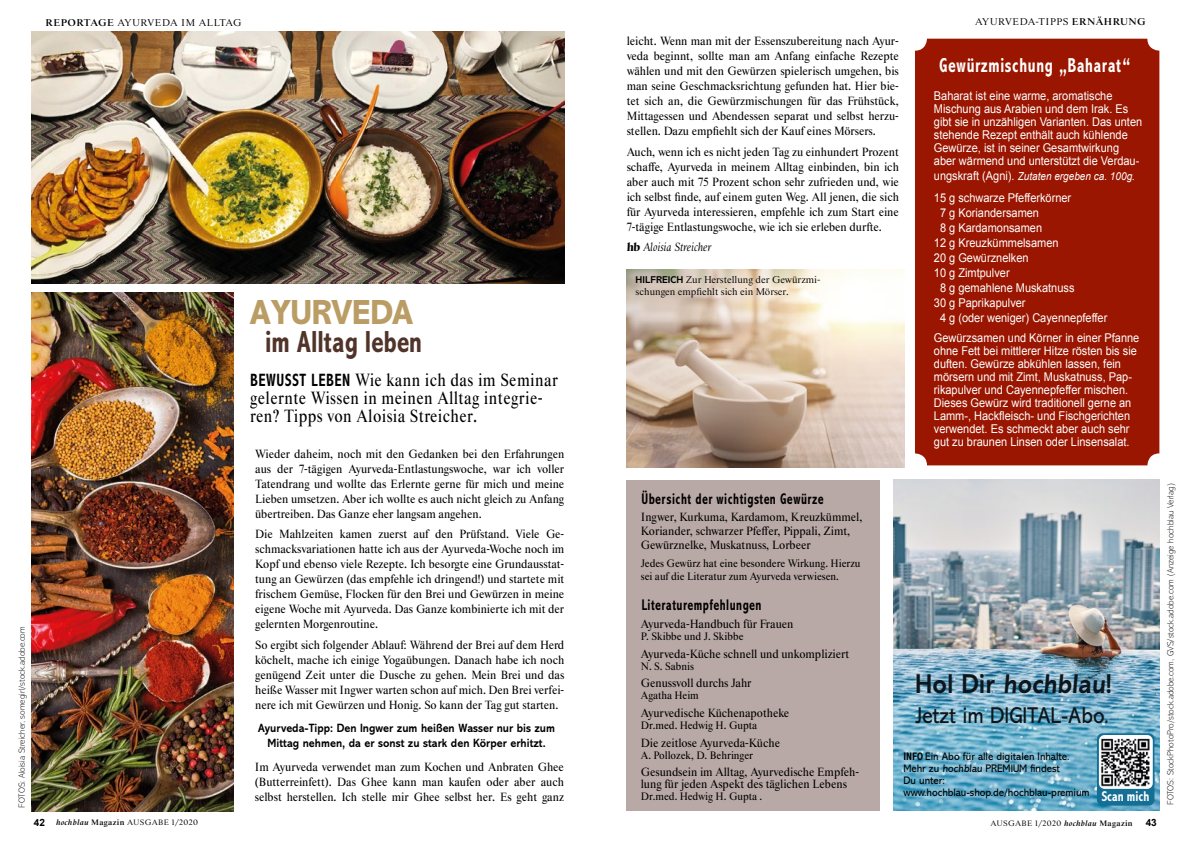
<style>
.page{position:relative;width:1191px;height:842px;background:#fff}
.page>*{position:absolute;margin:0;border:0;box-sizing:border-box;transform-origin:0 0}
.t1{font:800 35.2px "Abadi MT Pro";color:#ba9d65;scale:.91 1}
.t2{font:700 condensed 30.8px "Abadi MT Pro";color:#503429;scale:.91 1}
.t3{font:700 27.5px "Abadi MT Pro";color:#0e151b;scale:.91 1}
.t4{font:23.1px "Abadi MT Pro";color:#0e151b;scale:.91 1}
.t5{font:700 condensed 20.4px "Abadi MT Pro";letter-spacing:.04em;color:#fff;scale:.83 1}
.t6{font:18px/18px "Starling";letter-spacing:.03em;color:#000;scale:.83 1}
.t7{font:700 condensed 15.6px "Abadi MT Pro";letter-spacing:.04em;color:#000;scale:.83 1}
.t8{font:12.1px/15px "Starling";color:#000;text-align:justify;scale:.91 1}
.t9{font:12.1px/13px "Arial";color:#fff;scale:.91 1}
.t10{font:700 12.1px/15px "Abadi MT Pro";color:#000;text-align:center;scale:.91 1}
.t11{font:italic 12.1px "Starling";color:#000;scale:.91 1}
.t12{font:11px/13px "Starling";color:#000;scale:.91 1}
.t13{font:11px/12px "Abadi MT Pro";color:#000;scale:.94 1}
.t14{font:italic 11px "Arial";color:#fff;scale:.91 1}
.t15{font:10px/12px "Starling";color:#000}
.t16{font:10px "Starling";letter-spacing:.05em;color:#000}
.t17{font:700 10px "Arial";color:#000}
.t18{font:200 9px "Abadi MT Pro";color:#000}
.t19{font:8px "Starling";letter-spacing:.05em;color:#000}
.s1{font-weight:700}
.s2{font-family:"Abadi MT Pro";font-weight:700;font-stretch:condensed}
.s3{font-weight:900;font-style:normal}
.s4{font-family:"Abadi MT Pro";font-weight:700}
.s5{font-style:normal;font-size:12.1px}
.s6{font-weight:700;font-stretch:condensed}
.s7{font-weight:700;font-stretch:condensed;font-size:14.3px;color:#fff}
.s8{font-family:"Arial";font-weight:700;font-size:10px}
.s9{font-weight:700;font-style:italic}
</style>
<div class="page">
<img style="left:31px;top:292px;width:203px;height:519px">
<img style="left:626px;top:269px;width:278px;height:199px">
<img style="left:31px;top:31px;width:533px;height:252px">
<div style="left:626px;top:481px;width:254px;height:330px;background:#b9a9a6"></div>
<div style="left:915px;top:39px;width:244px;height:426px;background:#9a1600;border-radius:12px"></div>
<img style="left:893px;top:479px;width:266px;height:331px">
<div style="left:1097px;top:733px;width:57px;height:72px;background:#156e94;border-radius:6px"></div>
<img style="left:1098px;top:735px;width:54px;height:54px">
<p class="t18" style="left:17px;top:808px;width:183px;rotate:-90deg">FOTOS: Aloisia Streicher, somegirl/stock.adobe.com</p>
<p class="t16" style="left:45px;top:17px;width:198px"><span class="s1">REPORTAGE</span> AYURVEDA IM ALLTAG</p>
<p class="t16" style="left:975px;top:16px;width:172px">AYURVEDA-TIPPS <span class="s1">ERNÄHRUNG</span></p>
<h1 class="t1" style="left:249px;top:292px;width:182px">AYURVEDA</h1>
<h2 class="t2" style="left:265px;top:325px;width:174px">im Alltag leben</h2>
<h3 class="t6" style="left:250px;top:371px;width:372px"><span class="s2">BEWUSST LEBEN</span> Wie kann ich das im Seminar gelernte Wissen in meinen Alltag integrie&shy;ren? Tipps von Aloisia Streicher.</h3>
<p class="t8" style="left:255px;top:446px;width:341px">Wieder daheim, noch mit den Gedanken bei den Erfahrungen aus der 7-tägigen Ayurveda-Entlastungswoche, war ich voller Tatendrang und wollte das Erlernte gerne für mich und meine Lieben umsetzen. Aber ich wollte es auch nicht gleich zu Anfang übertreiben. Das Ganze eher langsam angehen.</p>
<p class="t8" style="left:255px;top:527px;width:341px">Die Mahlzeiten kamen zuerst auf den Prüfstand. Viele Ge&shy;schmacksvariationen hatte ich aus der Ayurveda-Woche noch im Kopf und ebenso viele Rezepte. Ich besorgte eine Grundausstat&shy;tung an Gewürzen (das empfehle ich dringend!) und startete mit frischem Gemüse, Flocken für den Brei und Gewürzen in meine eigene Woche mit Ayurveda. Das Ganze kombinierte ich mit der gelernten Morgenroutine.</p>
<p class="t8" style="left:255px;top:638px;width:341px">So ergibt sich folgender Ablauf: Während der Brei auf dem Herd köchelt, mache ich einige Yogaübungen. Danach habe ich noch genügend Zeit unter die Dusche zu gehen. Mein Brei und das heiße Wasser mit Ingwer warten schon auf mich. Den Brei verfei&shy;nere ich mit Gewürzen und Honig. So kann der Tag gut starten.</p>
<p class="t10" style="left:258px;top:721px;width:328px">Ayurveda-Tipp: Den Ingwer zum heißen Wasser nur bis zum<br>Mittag nehmen, da er sonst zu stark den Körper erhitzt.</p>
<p class="t8" style="left:255px;top:760px;width:341px">Im Ayurveda verwendet man zum Kochen und Anbraten Ghee (Butterreinfett). Das Ghee kann man kaufen oder aber auch selbst herstellen. Ich stelle mir Ghee selbst her. Es geht ganz</p>
<p class="t8" style="left:626px;top:34px;width:301px">leicht. Wenn man mit der Essenszubereitung nach Ayur&shy;veda beginnt, sollte man am Anfang einfache Rezepte wählen und mit den Gewürzen spielerisch umgehen, bis man seine Geschmacksrichtung gefunden hat. Hier bie&shy;tet sich an, die Gewürzmischungen für das Frühstück, Mittagessen und Abendessen separat und selbst herzu&shy;stellen. Dazu empfiehlt sich der Kauf eines Mörsers.</p>
<p class="t8" style="left:626px;top:144px;width:301px">Auch, wenn ich es nicht jeden Tag zu einhundert Prozent schaffe, Ayurveda in meinem Alltag einbinden, bin ich aber auch mit 75 Prozent schon sehr zufrieden und, wie ich selbst finde, auf einem guten Weg. All jenen, die sich für Ayurveda interessieren, empfehle ich zum Start eine 7-tägige Entlastungswoche, wie ich sie erleben durfte.</p>
<p class="t11" style="left:626px;top:240px;width:95px"><span class="s3">hb</span> Aloisia Streicher</p>
<p class="t15" style="left:635px;top:274px;width:186px"><span class="s4">HILFREICH</span> Zur Herstellung der Gewürzmi&shy;schungen empfiehlt sich ein Mörser.</p>
<p class="t7" style="left:641px;top:490px;width:221px">Übersicht der wichtigsten Gewürze</p>
<h3 class="t5" style="left:939px;top:54px;width:232px">Gewürzmischung „Baharat“</h3>
<p class="t9" style="left:934px;top:89px;width:230px">Baharat ist eine warme, aromatische Mischung aus Arabien und dem Irak. Es gibt sie in unzähligen Varianten. Das unten stehende Rezept enthält auch kühlende Gewürze, ist in seiner Gesamtwirkung aber wärmend und unterstützt die Verdau-</p>
<p class="t14" style="left:934px;top:169px;width:222px"><span class="s5">ungskraft (Agni).</span> Zutaten ergeben ca. 100g.</p>
<p class="t9" style="left:934px;top:191px;width:152px">15 g schwarze Pfefferkörner</p>
<p class="t9" style="left:940px;top:206px;width:110px">7 g Koriandersamen</p>
<p class="t9" style="left:940px;top:221px;width:114px">8 g Kardamonsamen</p>
<p class="t9" style="left:934px;top:236px;width:139px">12 g Kreuzkümmelsamen</p>
<p class="t9" style="left:934px;top:251px;width:106px">20 g Gewürznelken</p>
<p class="t9" style="left:934px;top:266px;width:85px">10 g Zimtpulver</p>
<p class="t9" style="left:940px;top:281px;width:149px">8 g gemahlene Muskatnuss</p>
<p class="t9" style="left:934px;top:296px;width:102px">30 g Paprikapulver</p>
<p class="t9" style="left:940px;top:311px;width:185px">4 g (oder weniger) Cayennepfeffer</p>
<p class="t9" style="left:934px;top:332px;width:227px">Gewürzsamen und Körner in einer Pfanne ohne Fett bei mittlerer Hitze rösten bis sie duften. Gewürze abkühlen lassen, fein mörsern und mit Zimt, Muskatnuss, Pap&shy;rikapulver und Cayennepfeffer mischen.<br>Dieses Gewürz wird traditionell gerne an Lamm-, Hackfleisch- und Fischgerichten verwendet. Es schmeckt aber auch sehr gut zu braunen Linsen oder Linsensalat.</p>
<p class="t8" style="left:641px;top:510px;width:245px;line-height:14px;text-align:left">Ingwer, Kurkuma, Kardamom, Kreuzkümmel,<br>Koriander, schwarzer Pfeffer, Pippali, Zimt,<br>Gewürznelke, Muskatnuss, Lorbeer</p>
<p class="t12" style="left:641px;top:557px;width:243px">Jedes Gewürz hat eine besondere Wirkung. Hierzu sei auf die Literatur zum Ayurveda verwiesen.</p>
<p class="t7" style="left:641px;top:596px;width:146px">Literaturempfehlungen</p>
<p class="t8" style="left:641px;top:617px;width:169px">Ayurveda-Handbuch für Frauen</p>
<p class="t12" style="left:641px;top:630px;width:114px">P. Skibbe und J. Skibbe</p>
<p class="t8" style="left:641px;top:646px;width:230px">Ayurveda-Küche schnell und unkompliziert</p>
<p class="t12" style="left:641px;top:660px;width:60px">N. S. Sabnis</p>
<p class="t8" style="left:641px;top:676px;width:123px">Genussvoll durchs Jahr</p>
<p class="t12" style="left:641px;top:689px;width:65px">Agatha Heim</p>
<p class="t8" style="left:641px;top:706px;width:165px">Ayurvedische Küchenapotheke</p>
<p class="t12" style="left:641px;top:719px;width:129px">Dr.med. Hedwig H. Gupta</p>
<p class="t8" style="left:641px;top:735px;width:154px">Die zeitlose Ayurveda-Küche</p>
<p class="t12" style="left:641px;top:749px;width:125px">A. Pollozek, D. Behringer</p>
<p class="t8" style="left:641px;top:766px;width:241px;line-height:12px">Gesundsein im Alltag, Ayurvedische Empfeh&shy;lung für jeden Aspekt des täglichen Lebens</p>
<p class="t12" style="left:641px;top:790px;width:135px">Dr.med. Hedwig H. Gupta .</p>
<h3 class="t3" style="left:915px;top:667px;width:218px">Hol Dir hochblau!</h3>
<h3 class="t4" style="left:915px;top:702px;width:214px">Jetzt im DIGITAL-Abo.</h3>
<p class="t13" style="left:903px;top:750px;width:263px"><span class="s6">INFO</span> Ein Abo für alle digitalen Inhalte.<br>Mehr zu hochblau PREMIUM findest<br>Du unter:<br>www.hochblau-shop.de/hochblau-premium <span class="s7">Scan mich</span></p>
<p class="t19" style="left:34px;top:817px;width:166px"><span class="s8">42</span> <span class="s9">hochblau</span> <span class="s1">Magazin</span> AUSGABE 1/2020</p>
<p class="t19" style="left:990px;top:818px;width:144px">AUSGABE 1/2020 <span class="s9">hochblau</span> <span class="s1">Magazin</span></p>
<p class="t17" style="left:1145px;top:816px;width:13px">43</p>
<p class="t18" style="left:1165px;top:805px;width:324px;rotate:-90deg">FOTOS: StockPhotoPro/stock.adobe.com, GVS/stock.adobe.com (Anzeige hochblau Verlag)</p>
</div>
